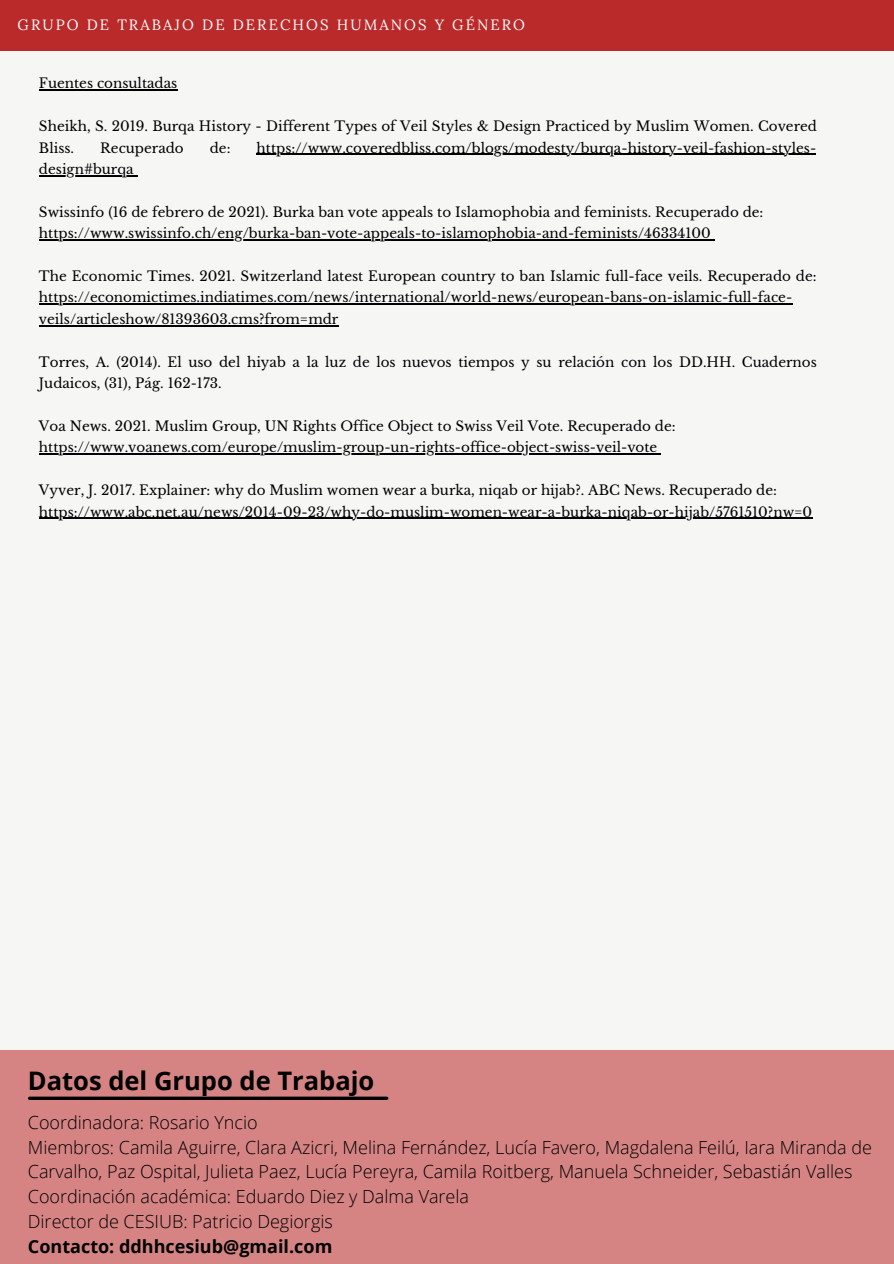
<style>
.page{position:relative;width:894px;height:1264px;background:#fff}
.page>*{position:absolute;margin:0;border:0;box-sizing:border-box;transform-origin:0 0}
.t1{font:700 25.5px "Open Sans";color:#000}
.t2{font:300 18px/24.8px "Open Sans";color:#000}
.t3{font:700 18px "Open Sans";color:#000}
.t4{font:14.85px "Lora";letter-spacing:.14em;color:#fff}
.t5{font:13.5px/21.5px "Libre Baskerville";color:#000}
</style>
<div class="page">
<div style="left:0;top:0;width:893px;height:1263px;background:#f6f6f4"></div>
<div style="left:0;top:1050px;width:893px;height:213px;background:#d58483"></div>
<hr style="left:30px;top:1096px;width:356px;height:3px;background:#000">
<div style="left:0;top:0;width:893px;height:50px;background:#bb2a2a"></div>
<hr style="left:39px;top:90px;width:138px;height:1px;background:#000">
<hr style="left:256px;top:154px;width:560px;height:1px;background:#000">
<hr style="left:39px;top:175px;width:95px;height:1px;background:#000">
<hr style="left:39px;top:239px;width:671px;height:1px;background:#000">
<hr style="left:39px;top:303px;width:753px;height:2px;background:#000">
<hr style="left:39px;top:325px;width:299px;height:1px;background:#000">
<hr style="left:39px;top:453px;width:618px;height:1px;background:#000">
<hr style="left:39px;top:517px;width:773px;height:2px;background:#000">
<p class="t4" style="left:18px;top:15px;width:509px">GRUPO DE TRABAJO DE DERECHOS HUMANOS Y GÉNERO</p>
<p class="t5" style="left:39px;top:73px;width:140px">Fuentes consultadas</p>
<p class="t5" style="left:39px;top:116px;width:779px">Sheikh, S. 2019. Burqa History - Different Types of Veil Styles &amp; Design Practiced by Muslim Women. Covered<br>Bliss.</p>
<p class="t5" style="left:100px;top:137px;width:85px">Recuperado</p>
<p class="t5" style="left:210px;top:137px;width:22px">de:</p>
<p class="t5" style="left:256px;top:137px;width:561px">https://www.coveredbliss.com/blogs/modesty/burqa-history-veil-fashion-styles-</p>
<p class="t5" style="left:39px;top:159px;width:96px">design#burqa</p>
<p class="t5" style="left:39px;top:201px;width:725px">Swissinfo (16 de febrero de 2021). Burka ban vote appeals to Islamophobia and feminists. Recuperado de:</p>
<p class="t5" style="left:39px;top:223px;width:673px">https://www.swissinfo.ch/eng/burka-ban-vote-appeals-to-islamophobia-and-feminists/46334100</p>
<p class="t5" style="left:39px;top:265px;width:779px">The Economic Times. 2021. Switzerland latest European country to ban Islamic full-face veils. Recuperado de: https://economictimes.indiatimes.com/news/international/world-news/european-bans-on-islamic-full-face&shy;veils/articleshow/81393603.cms?from=mdr</p>
<p class="t5" style="left:39px;top:351px;width:779px">Torres, A. (2014). El uso del hiyab a la luz de los nuevos tiempos y su relación con los DD.HH. Cuadernos<br>Judaicos, (31), Pág. 162-173.</p>
<p class="t5" style="left:39px;top:415px;width:638px">Voa News. 2021. Muslim Group, UN Rights Office Object to Swiss Veil Vote. Recuperado de:</p>
<p class="t5" style="left:39px;top:437px;width:619px">https://www.voanews.com/europe/muslim-group-un-rights-office-object-swiss-veil-vote</p>
<p class="t5" style="left:39px;top:479px;width:739px">Vyver, J. 2017. Explainer: why do Muslim women wear a burka, niqab or hijab?. ABC News. Recuperado de:</p>
<p class="t5" style="left:39px;top:501px;width:774px">https://www.abc.net.au/news/2014-09-23/why-do-muslim-women-wear-a-burka-niqab-or-hijab/5761510?nw=0</p>
<p class="t1" style="left:28px;top:1062px;width:348px">Datos del Grupo de Trabajo</p>
<p class="t2" style="left:28px;top:1109px;width:231px">Coordinadora: Rosario Yncio</p>
<p class="t2" style="left:28px;top:1134px;width:845px">Miembros: Camila Aguirre, Clara Azicri, Melina Fernández, Lucía Favero, Magdalena Feilú, Iara Miranda de<br>Carvalho, Paz Ospital, Julieta Paez, Lucía Pereyra, Camila Roitberg, Manuela Schneider, Sebastián Valles</p>
<p class="t2" style="left:28px;top:1183px;width:442px">Coordinación académica: Eduardo Diez y Dalma Varela</p>
<p class="t2" style="left:28px;top:1208px;width:306px">Director de CESIUB: Patricio Degiorgis</p>
<p class="t3" style="left:28px;top:1233px;width:306px">Contacto: ddhhcesiub@gmail.com</p>
</div>
